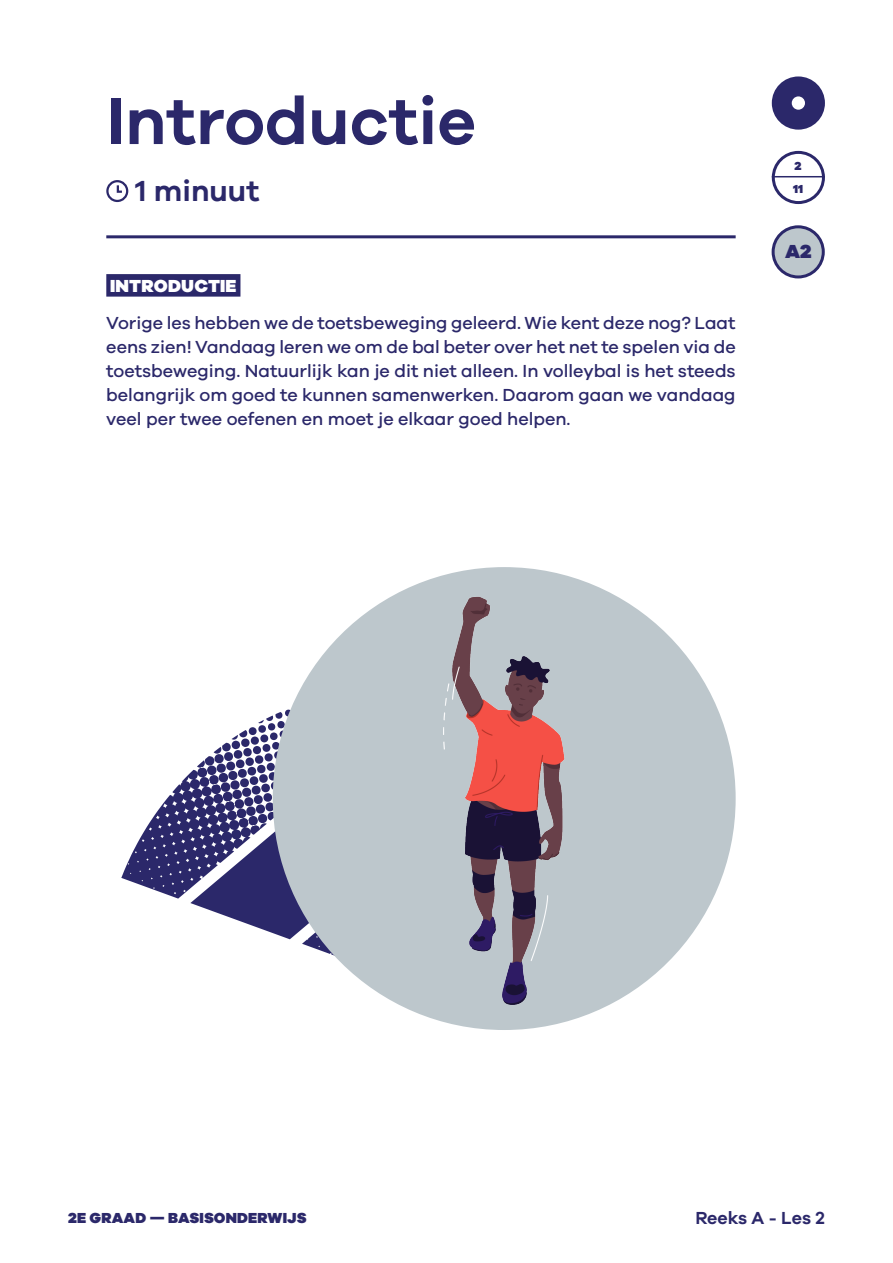
<style>
.page{position:relative;width:893px;height:1263px;background:#fff}
.page>*{position:absolute;margin:0;border:0;box-sizing:border-box;transform-origin:0 0}
.Titel{font:600 67.5px "Galano Grotesque";color:#2b286a}
.Beschrijving{font:600 30px "Galano Grotesque";color:#2b286a}
.t1{font:900 19.5px "Galano Grotesque";color:#2b286a}
.Ondertitel{font:500 18px/24px "Galano Grotesque";color:#2b286a;text-align:justify}
.t2{font:600 18px "Galano Grotesque";color:#2b286a}
.Titel_Onderdeel_-_Bl{font:900 18px "Galano Grotesque";letter-spacing:.01em;color:#fff}
.t3{font:900 15px "Galano Grotesque";letter-spacing:.01em;color:#2b286a}
.t4{font:900 12px/22.8px "Galano Grotesque";color:#2b286a}
</style>
<div class="page">
<div style="left:772px;top:76px;width:53px;height:54px;background:#2b286a;border-radius:50%"></div>
<div style="left:792px;top:96px;width:13px;height:14px;background:#fff;border-radius:50%"></div>
<div style="left:773px;top:227px;width:50px;height:50px;background:#bdc7cc;border-radius:50%"></div>
<div style="left:772px;top:225px;width:53px;height:53px;border:3px solid #2b286a;border-radius:50%"></div>
<div style="left:772px;top:151px;width:53px;height:53px;border:3px solid #2b286a;border-radius:50%"></div>
<hr style="left:772px;top:176px;width:53px;height:1px;background:#2b286a">
<hr style="left:106px;top:235px;width:630px;height:3px;background:#2b286a">
<div style="left:106px;top:274px;width:134px;height:23px;background:#2b286a"></div>
<div style="left:106px;top:180px;width:22px;height:22px;border:2px solid #2b286a;border-radius:50%"></div>
<svg style="left:116px;top:183px;width:8px;height:10px"></svg>
<img style="left:121px;top:567px;width:615px;height:463px">
<p class="Titel" style="left:106px;top:80px;width:371px">Introductie</p>
<p class="Beschrijving" style="left:136px;top:173px;width:125px">1 minuut</p>
<p class="Titel_Onderdeel_-_Bl" style="left:110px;top:274px;width:128px">INTRODUCTIE</p>
<p class="Ondertitel" style="left:106px;top:310px;width:631px">Vorige les hebben we de toetsbeweging geleerd. Wie kent deze nog? Laat eens zien! Vandaag leren we om de bal beter over het net te spelen via de toetsbeweging. Natuurlijk kan je dit niet alleen. In volleybal is het steeds belangrijk om goed te kunnen samenwerken. Daarom gaan we vandaag veel per twee oefenen en moet je elkaar goed helpen.</p>
<p class="t4" style="left:793px;top:154px;width:12px">2<br>11</p>
<p class="t1" style="left:785px;top:239px;width:28px">A2</p>
<p class="t3" style="left:68px;top:1208px;width:240px">2E GRAAD — BASISONDERWIJS</p>
<p class="t2" style="left:695px;top:1206px;width:131px">Reeks A - Les 2</p>
</div>
